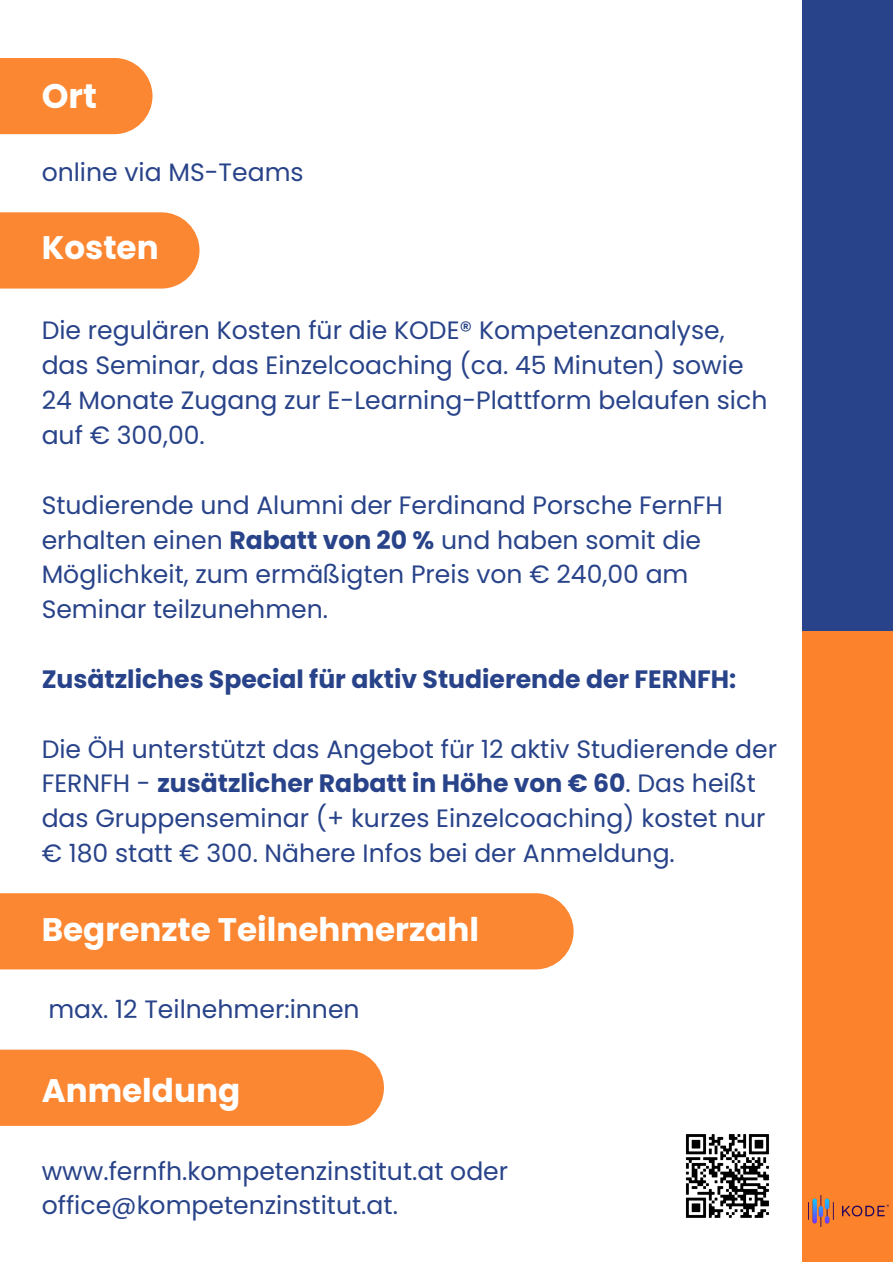
<style>
.page{position:relative;width:893px;height:1264px;background:#fff}
.page>*{position:absolute;margin:0;border:0;box-sizing:border-box;transform-origin:0 0}
.t1{font:700 34.05px "Poppins";color:#fff}
.t2{font:700 32.55px "Poppins";color:#fff}
.t3{font:25.05px/34.8px "Poppins";color:#284389}
.t4{font:700 25.05px "Poppins";color:#284389}
.s1{font-weight:700}
</style>
<div class="page">
<div style="left:802px;top:629px;width:90px;height:632px;background:#fc832b"></div>
<div style="left:802px;top:0;width:90px;height:630px;background:#284389"></div>
<img style="left:808px;top:1195px;width:80px;height:31px">
<div style="left:0;top:58px;width:152px;height:76px;background:#fc8732"></div>
<div style="left:0;top:893px;width:573px;height:76px;background:#fc8732"></div>
<div style="left:0;top:212px;width:199px;height:76px;background:#fc8732"></div>
<div style="left:0;top:1049px;width:384px;height:76px;background:#fc8732"></div>
<img style="left:685px;top:1134px;width:84px;height:84px">
<p class="t1" style="left:42px;top:72px;width:57px">Ort</p>
<p class="t3" style="left:42px;top:155px;width:263px">online via MS-Teams</p>
<p class="t2" style="left:42px;top:225px;width:118px">Kosten</p>
<p class="t3" style="left:42px;top:313px;width:727px">Die regulären Kosten für die KODE® Kompetenzanalyse, das Seminar, das Einzelcoaching (ca. 45 Minuten) sowie 24 Monate Zugang zur E-Learning-Plattform belaufen sich auf € 300,00.</p>
<p class="t3" style="left:42px;top:487px;width:682px">Studierende und Alumni der Ferdinand Porsche FernFH erhalten einen <span class="s1">Rabatt von 20 %</span> und haben somit die Möglichkeit, zum ermäßigten Preis von € 240,00 am Seminar teilzunehmen.</p>
<p class="t4" style="left:42px;top:661px;width:696px">Zusätzliches Special für aktiv Studierende der FERNFH:</p>
<p class="t3" style="left:42px;top:731px;width:737px">Die ÖH unterstützt das Angebot für 12 aktiv Studierende der FERNFH - <span class="s1">zusätzlicher Rabatt in Höhe von € 60</span>. Das heißt das Gruppenseminar (+ kurzes Einzelcoaching) kostet nur € 180 statt € 300. Nähere Infos bei der Anmeldung.</p>
<p class="t2" style="left:42px;top:906px;width:439px">Begrenzte Teilnehmerzahl</p>
<p class="t3" style="left:48px;top:991px;width:313px">max. 12 Teilnehmer:innen</p>
<p class="t2" style="left:42px;top:1067px;width:200px">Anmeldung</p>
<p class="t3" style="left:42px;top:1153px;width:468px">www.fernfh.kompetenzinstitut.at oder</p>
<p class="t3" style="left:42px;top:1188px;width:358px">office@kompetenzinstitut.at.</p>
</div>
